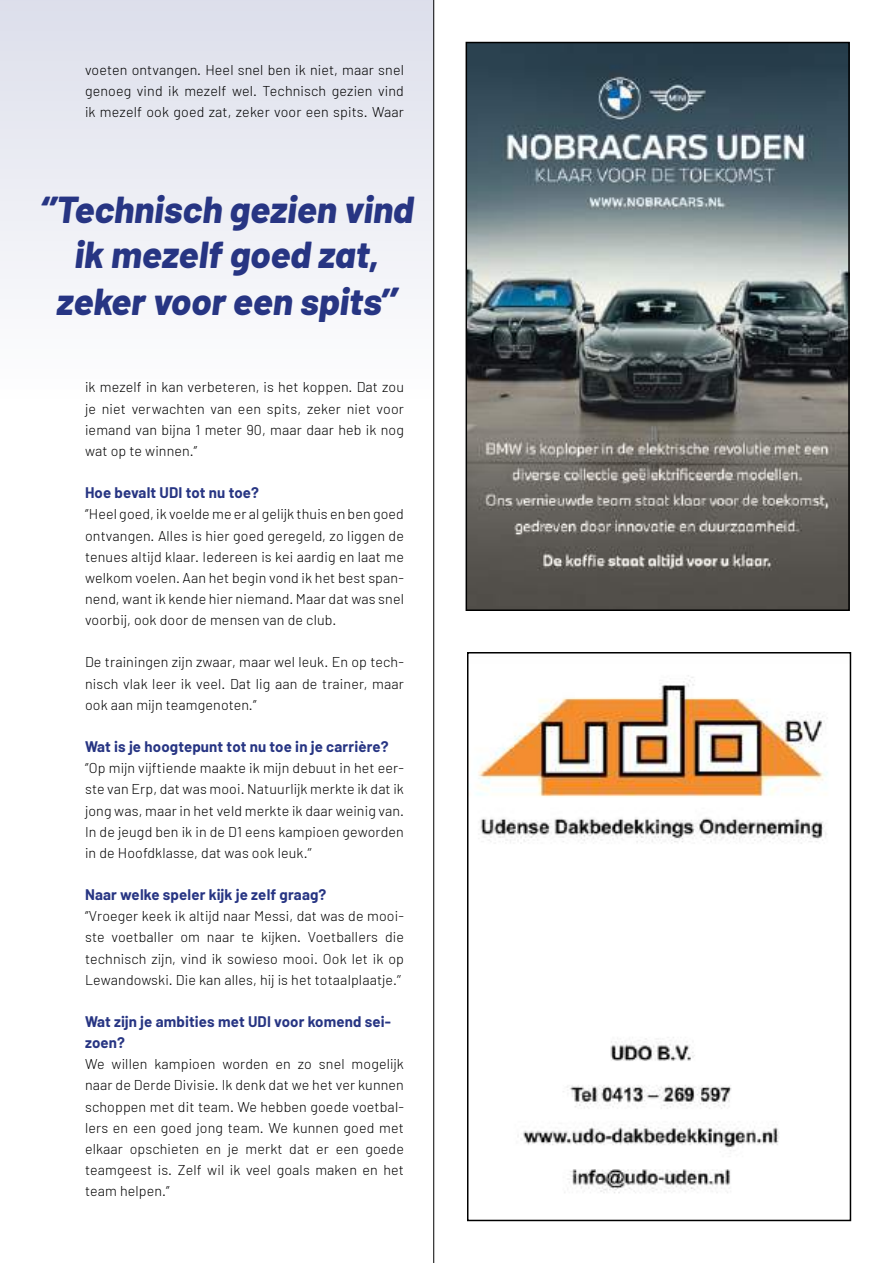
<style>
.page{position:relative;width:893px;height:1263px;background:#fff}
.page>*{position:absolute;margin:0;border:0;box-sizing:border-box;transform-origin:0 0}
.t1{font:italic 800 37.5px/45.9px "Barlow";color:#273583;text-align:center}
.t2{font:700 15px/21.1px "Barlow";letter-spacing:.01em;color:#273583}
.t3{font:300 14.25px/21.1px "Barlow";letter-spacing:.01em;color:#000;text-align:justify}
.s1{font-size:39px}
</style>
<div class="page">
<div style="left:0;top:0;width:433px;height:406px;background:linear-gradient(to bottom,#dcdeeb,#fff)"></div>
<img style="left:477px;top:675px;width:351px;height:518px">
<div style="left:467px;top:652px;width:384px;height:569px;border:2px solid #000"></div>
<img style="left:469px;top:45px;width:378px;height:563px">
<div style="left:466px;top:42px;width:384px;height:569px;border:2px solid #000"></div>
<hr style="left:433px;top:0;width:1px;height:1263px;background:#000">
<p class="t3" style="left:85px;top:59px;width:320px">voeten ontvangen. Heel snel ben ik niet, maar snel genoeg vind ik mezelf wel. Technisch gezien vind ik mezelf ook goed zat, zeker voor een spits. Waar</p>
<h1 class="t1" style="left:40px;top:187px;width:375px">‘’Technisch gezien vind ik mezelf goed zat, zeker voor een spits’<span class="s1">’</span></h1>
<p class="t3" style="left:85px;top:376px;width:320px">ik mezelf in kan verbeteren, is het koppen. Dat zou je niet verwachten van een spits, zeker niet voor iemand van bijna 1 meter 90, maar daar heb ik nog wat op te winnen.’’</p>
<p class="t2" style="left:85px;top:482px;width:176px">Hoe bevalt UDI tot nu toe?</p>
<p class="t3" style="left:85px;top:503px;width:320px">‘’Heel goed, ik voelde me er al gelijk thuis en ben goed ontvangen. Alles is hier goed geregeld, zo liggen de tenues altijd klaar. Iedereen is kei aardig en laat me welkom voelen. Aan het begin vond ik het best span&shy;nend, want ik kende hier niemand. Maar dat was snel voorbij, ook door de mensen van de club.</p>
<p class="t3" style="left:85px;top:651px;width:320px">De trainingen zijn zwaar, maar wel leuk. En op tech&shy;nisch vlak leer ik veel. Dat lig aan de trainer, maar ook aan mijn teamgenoten.’’</p>
<p class="t2" style="left:85px;top:736px;width:305px">Wat is je hoogtepunt tot nu toe in je carrière?</p>
<p class="t3" style="left:85px;top:757px;width:320px">‘’Op mijn vijftiende maakte ik mijn debuut in het eer&shy;ste van Erp, dat was mooi. Natuurlijk merkte ik dat ik jong was, maar in het veld merkte ik daar weinig van.<br>In de jeugd ben ik in de D1 eens kampioen geworden in de Hoofdklasse, dat was ook leuk.’’</p>
<p class="t2" style="left:85px;top:884px;width:243px">Naar welke speler kijk je zelf graag?</p>
<p class="t3" style="left:85px;top:905px;width:320px">‘’Vroeger keek ik altijd naar Messi, dat was de mooi&shy;ste voetballer om naar te kijken. Voetballers die technisch zijn, vind ik sowieso mooi. Ook let ik op Lewandowski. Die kan alles, hij is het totaalplaatje.’’</p>
<p class="t2" style="left:85px;top:1011px;width:307px">Wat zijn je ambities met UDI voor komend sei&shy;zoen?</p>
<p class="t3" style="left:85px;top:1053px;width:320px">We willen kampioen worden en zo snel mogelijk naar de Derde Divisie. Ik denk dat we het ver kunnen schoppen met dit team. We hebben goede voetbal&shy;lers en een goed jong team. We kunnen goed met elkaar opschieten en je merkt dat er een goede teamgeest is. Zelf wil ik veel goals maken en het team helpen.’’</p>
</div>
